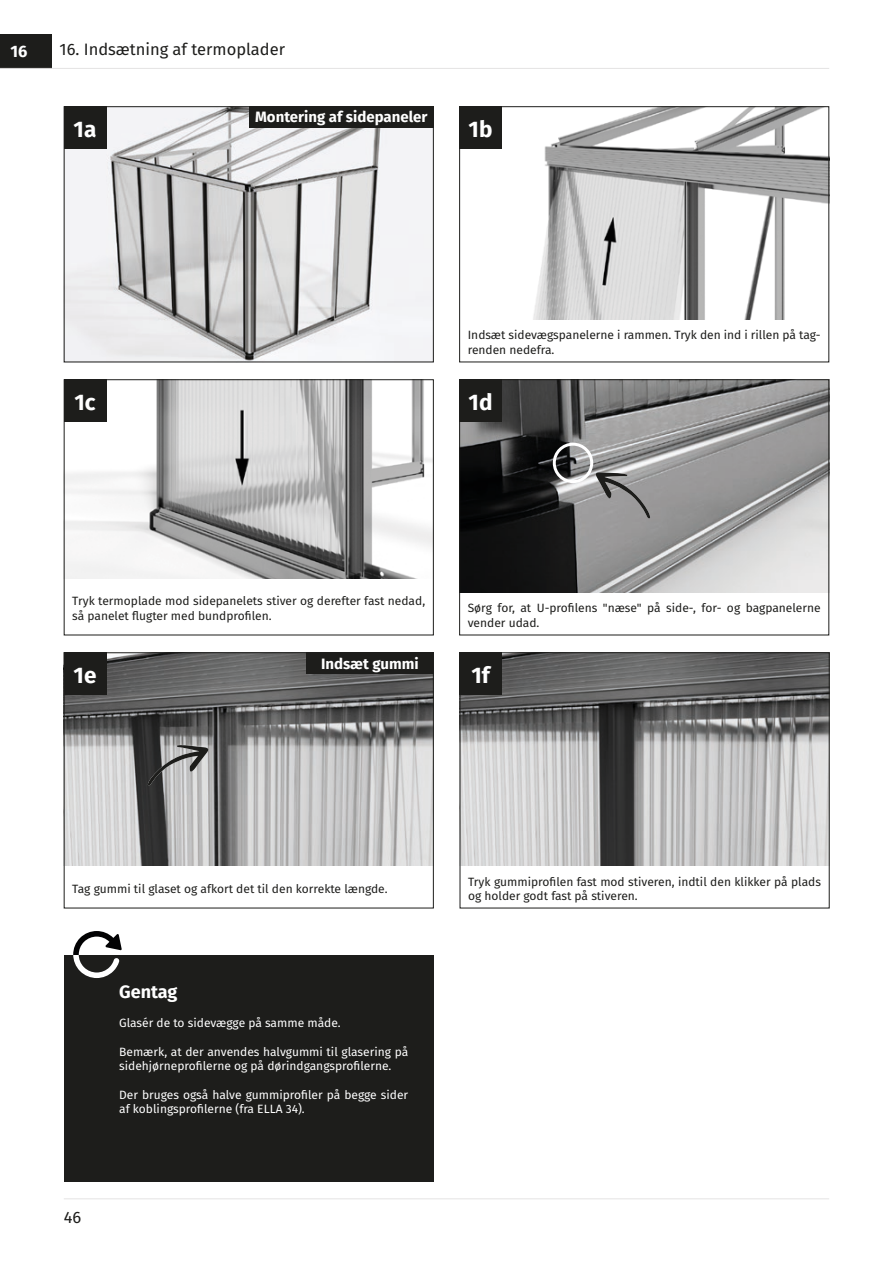
<style>
.page{position:relative;width:893px;height:1263px;background:#fff}
.page>*{position:absolute;margin:0;border:0;box-sizing:border-box;transform-origin:0 0}
.t1{font:700 22.5px "Fira Sans";color:#fff}
.t2{font:700 18px "Fira Sans";color:#fff}
.t3{font:16.5px "Fira Sans";color:#1d1d1b}
.t4{font:700 16.5px "Fira Sans";color:#fff}
.t5{font:700 15px "Fira Sans";color:#fff}
.t6{font:12px/14.4px "Fira Sans";color:#1d1d1b}
.t7{font:12px/14.4px "Fira Sans";color:#fff}
</style>
<div class="page">
<hr style="left:64px;top:1198px;width:765px;height:1px;background:#e4e3e3">
<img style="left:66px;top:654px;width:366px;height:212px">
<img style="left:66px;top:381px;width:366px;height:197px">
<img style="left:459px;top:654px;width:369px;height:212px">
<img style="left:533px;top:108px;width:294px;height:212px">
<img style="left:66px;top:108px;width:366px;height:252px">
<img style="left:461px;top:381px;width:366px;height:212px">
<div style="left:553px;top:443px;width:40px;height:40px;border:3px solid #fff;border-radius:50%"></div>
<svg style="left:596px;top:472px;width:54px;height:47px;background:#898888"></svg>
<svg style="left:148px;top:745px;width:61px;height:41px;background:#898989"></svg>
<div style="left:64px;top:106px;width:42px;height:43px;background:#1d1d1b"></div>
<div style="left:459px;top:106px;width:43px;height:43px;background:#1d1d1b"></div>
<div style="left:64px;top:379px;width:42px;height:43px;background:#1d1d1b"></div>
<div style="left:459px;top:379px;width:43px;height:43px;background:#1d1d1b"></div>
<div style="left:64px;top:652px;width:42px;height:43px;background:#1d1d1b"></div>
<div style="left:459px;top:652px;width:43px;height:43px;background:#1d1d1b"></div>
<div style="left:459px;top:106px;width:370px;height:256px;border:1px solid #1d1d1b"></div>
<div style="left:459px;top:379px;width:370px;height:256px;border:1px solid #1d1d1b"></div>
<div style="left:64px;top:379px;width:370px;height:256px;border:1px solid #1d1d1b"></div>
<div style="left:64px;top:652px;width:370px;height:256px;border:1px solid #1d1d1b"></div>
<div style="left:460px;top:652px;width:370px;height:256px;border:1px solid #1d1d1b"></div>
<div style="left:64px;top:106px;width:370px;height:256px;border:1px solid #1d1d1b"></div>
<div style="left:0;top:34px;width:51px;height:34px;background:#1d1d1b"></div>
<div style="left:249px;top:106px;width:185px;height:22px;background:#1d1d1b"></div>
<div style="left:306px;top:652px;width:128px;height:22px;background:#1d1d1b"></div>
<div style="left:64px;top:956px;width:370px;height:226px;background:#1d1d1b"></div>
<hr style="left:0;top:68px;width:829px;height:1px;background:#e4e3e3">
<svg style="left:73px;top:931px;width:49px;height:47px"></svg>
<h3 class="t4" style="left:11px;top:37px;width:18px">16</h3>
<h3 class="t3" style="left:60px;top:37px;width:227px">16. Indsætning af termoplader</h3>
<p class="t5" style="left:255px;top:105px;width:174px">Montering af sidepaneler</p>
<h1 class="t1" style="left:74px;top:110px;width:24px">1a</h1>
<h1 class="t1" style="left:469px;top:110px;width:25px">1b</h1>
<p class="t6" style="left:468px;top:328px;width:354px">Indsæt sidevægspanelerne i rammen. Tryk den ind i rillen på tag&shy;renden nedefra.</p>
<h1 class="t1" style="left:74px;top:383px;width:23px">1c</h1>
<h1 class="t1" style="left:469px;top:383px;width:25px">1d</h1>
<p class="t6" style="left:72px;top:593px;width:354px">Tryk termoplade mod sidepanelets stiver og derefter fast nedad, så panelet flugter med bundprofilen.</p>
<p class="t6" style="left:468px;top:601px;width:354px">Sørg for, at U-profilens "næse" på side-, for- og bagpanelerne vender udad.</p>
<p class="t5" style="left:321px;top:651px;width:99px">Indsæt gummi</p>
<h1 class="t1" style="left:74px;top:656px;width:24px">1e</h1>
<h1 class="t1" style="left:471px;top:656px;width:20px">1f</h1>
<p class="t6" style="left:72px;top:881px;width:316px">Tag gummi til glaset og afkort det til den korrekte længde.</p>
<p class="t6" style="left:468px;top:874px;width:354px">Tryk gummiprofilen fast mod stiveren, indtil den klikker på plads og holder godt fast på stiveren.</p>
<h3 class="t3" style="left:64px;top:1205px;width:19px">46</h3>
<h2 class="t2" style="left:119px;top:977px;width:60px">Gentag</h2>
<p class="t7" style="left:119px;top:1015px;width:222px">Glasér de to sidevægge på samme måde.</p>
<p class="t7" style="left:119px;top:1044px;width:290px">Bemærk, at der anvendes halvgummi til glasering på sidehjørneprofilerne og på dørindgangsprofilerne.</p>
<p class="t7" style="left:119px;top:1087px;width:290px">Der bruges også halve gummiprofiler på begge sider af koblingsprofilerne (fra ELLA 34).</p>
</div>
